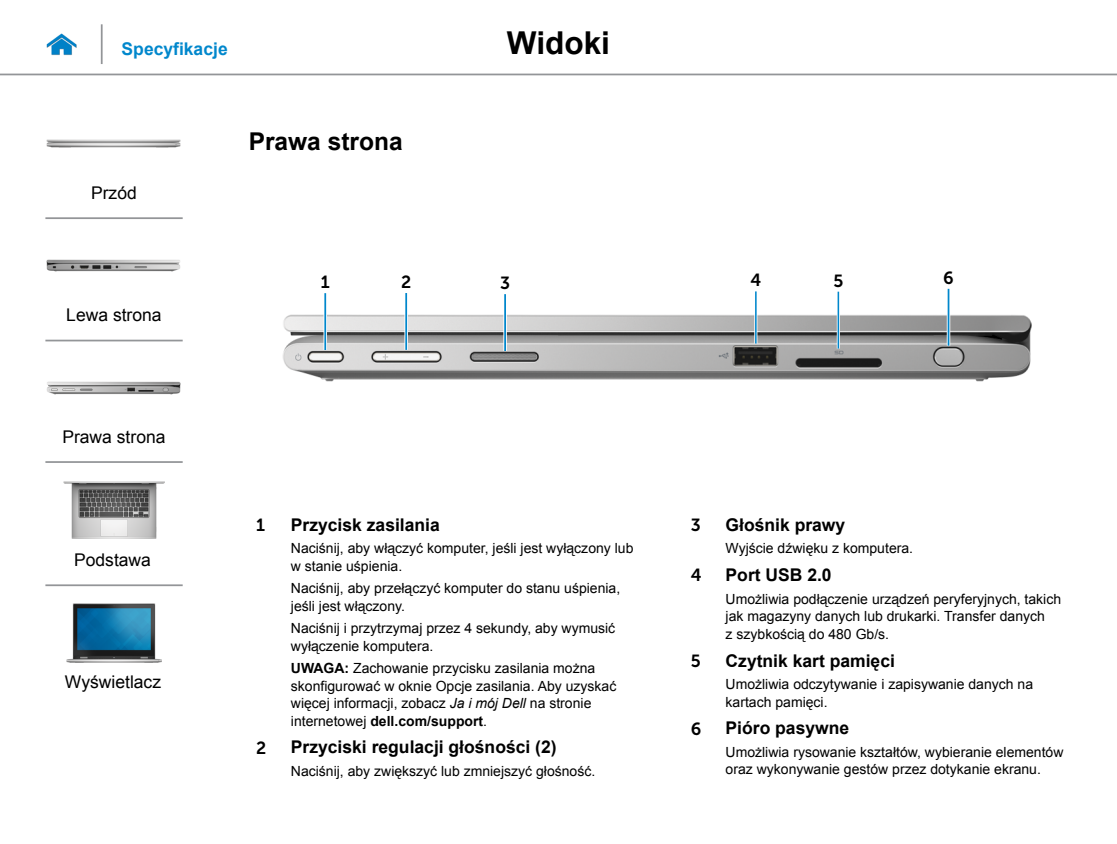
<style>
.page{position:relative;width:1117px;height:844px;background:#fff}
.page>*{position:absolute;margin:0;border:0;box-sizing:border-box;transform-origin:0 0}
.t1{font:700 31.5px "Arial";color:#000}
.Head2{font:700 24.5px "Arial";color:#000}
.Callout_Head{font:700 17.5px "Arial";color:#000}
.t2{font:17.5px "Arial";color:#000}
.Callout_Head-2{font:17.5px "Museo Sans For Dell 700";color:#000}
.t3{font:700 17.5px "Arial";color:#0087cc}
.Callout_description{font:14px/17.5px "Arial";color:#000}
.Callout_Head-3{font:14px/17.5px "Arial";color:#000}
.s1{font-weight:700}
.s2{font-style:italic}
</style>
<div class="page">
<hr style="left:0;top:74px;width:1116px;height:1px;background:#939598">
<img style="left:46px;top:33px;width:31px;height:23px">
<img style="left:283px;top:312px;width:749px;height:70px">
<svg style="left:946px;top:289px;width:4px;height:56px"></svg>
<hr style="left:947px;top:289px;width:2px;height:56px;background:#0087cc">
<svg style="left:323px;top:293px;width:4px;height:57px"></svg>
<hr style="left:324px;top:293px;width:2px;height:57px;background:#0087cc">
<svg style="left:404px;top:293px;width:4px;height:57px"></svg>
<hr style="left:405px;top:293px;width:2px;height:57px;background:#0087cc">
<hr style="left:503px;top:294px;width:3px;height:57px;background:#fff">
<hr style="left:504px;top:294px;width:2px;height:57px;background:#0087cc">
<hr style="left:754px;top:291px;width:3px;height:52px;background:#fff">
<hr style="left:755px;top:291px;width:1px;height:52px;background:#0087cc">
<hr style="left:836px;top:291px;width:3px;height:57px;background:#fff">
<hr style="left:837px;top:291px;width:1px;height:57px;background:#0087cc">
<hr style="left:101px;top:24px;width:2px;height:40px;background:#939598">
<img style="left:47px;top:139px;width:134px;height:9px">
<img style="left:47px;top:259px;width:133px;height:13px">
<img style="left:47px;top:381px;width:134px;height:13px">
<img style="left:64px;top:481px;width:100px;height:57px">
<img style="left:66px;top:603px;width:95px;height:59px">
<hr style="left:45px;top:217px;width:138px;height:2px;background:#939598">
<hr style="left:45px;top:339px;width:138px;height:2px;background:#939598">
<hr style="left:45px;top:461px;width:138px;height:2px;background:#939598">
<hr style="left:45px;top:584px;width:138px;height:2px;background:#939598">
<p class="t3" style="left:122px;top:37px;width:108px">Specyfikacje</p>
<h1 class="t1" style="left:507px;top:22px;width:104px">Widoki</h1>
<p class="t2" style="left:91px;top:181px;width:47px">Przód</p>
<p class="t2" style="left:66px;top:303px;width:97px">Lewa strona</p>
<p class="t2" style="left:62px;top:425px;width:105px">Prawa strona</p>
<p class="t2" style="left:74px;top:548px;width:78px">Podstawa</p>
<p class="t2" style="left:65px;top:670px;width:98px">Wyświetlacz</p>
<p class="Head2" style="left:249px;top:125px;width:155px">Prawa strona</p>
<p class="Callout_Head-2" style="left:321px;top:272px;width:10px">1</p>
<p class="Callout_Head-2" style="left:401px;top:272px;width:12px">2</p>
<p class="Callout_Head-2" style="left:833px;top:271px;width:11px">5</p>
<p class="Callout_Head-2" style="left:943px;top:268px;width:12px">6</p>
<p class="Callout_Head-2" style="left:500px;top:273px;width:12px">3</p>
<p class="Callout_Head-2" style="left:750px;top:270px;width:12px">4</p>
<p class="Callout_Head-2" style="left:256px;top:515px;width:10px">1</p>
<p class="Callout_Head" style="left:291px;top:512px;width:150px">Przycisk zasilania</p>
<p class="Callout_description" style="left:291px;top:539px;width:344px">Naciśnij, aby włączyć komputer, jeśli jest wyłączony lub w stanie uśpienia.</p>
<p class="Callout_description" style="left:291px;top:579px;width:331px">Naciśnij, aby przełączyć komputer do stanu uśpienia, jeśli jest włączony.</p>
<p class="Callout_description" style="left:291px;top:619px;width:326px">Naciśnij i przytrzymaj przez 4 sekundy, aby wymusić wyłączenie komputera.</p>
<p class="Callout_description" style="left:291px;top:659px;width:327px"><span class="s1">UWAGA:</span> Zachowanie przycisku zasilania można skonfigurować w oknie Opcje zasilania. Aby uzyskać więcej informacji, zobacz <span class="s2">Ja i mój Dell</span> na stronie internetowej <span class="s1">dell.com/support</span>.</p>
<p class="Callout_Head-2" style="left:256px;top:737px;width:12px">2</p>
<p class="Callout_Head" style="left:291px;top:735px;width:267px">Przyciski regulacji głośności (2)</p>
<p class="Callout_description" style="left:291px;top:762px;width:306px">Naciśnij, aby zwiększyć lub zmniejszyć głośność.</p>
<p class="Callout_Head-2" style="left:690px;top:515px;width:12px">3</p>
<p class="Callout_Head" style="left:725px;top:512px;width:121px">Głośnik prawy</p>
<p class="Callout_description" style="left:725px;top:539px;width:189px">Wyjście dźwięku z komputera.</p>
<p class="Callout_Head-2" style="left:690px;top:565px;width:12px">4</p>
<p class="Callout_Head" style="left:725px;top:563px;width:107px">Port USB 2.0</p>
<p class="Callout_description" style="left:725px;top:590px;width:337px">Umożliwia podłączenie urządzeń peryferyjnych, takich jak magazyny danych lub drukarki. Transfer danych<br>z szybkością do 480 Gb/s.</p>
<p class="Callout_Head-2" style="left:690px;top:651px;width:11px">5</p>
<p class="Callout_Head" style="left:725px;top:648px;width:171px">Czytnik kart pamięci</p>
<p class="Callout_description" style="left:725px;top:675px;width:309px">Umożliwia odczytywanie i zapisywanie danych na kartach pamięci.</p>
<p class="Callout_Head-2" style="left:690px;top:718px;width:12px">6</p>
<p class="Callout_Head" style="left:725px;top:716px;width:125px">Pióro pasywne</p>
<p class="Callout_Head-3" style="left:725px;top:743px;width:339px">Umożliwia rysowanie kształtów, wybieranie elementów oraz wykonywanie gestów przez dotykanie ekranu.</p>
</div>
